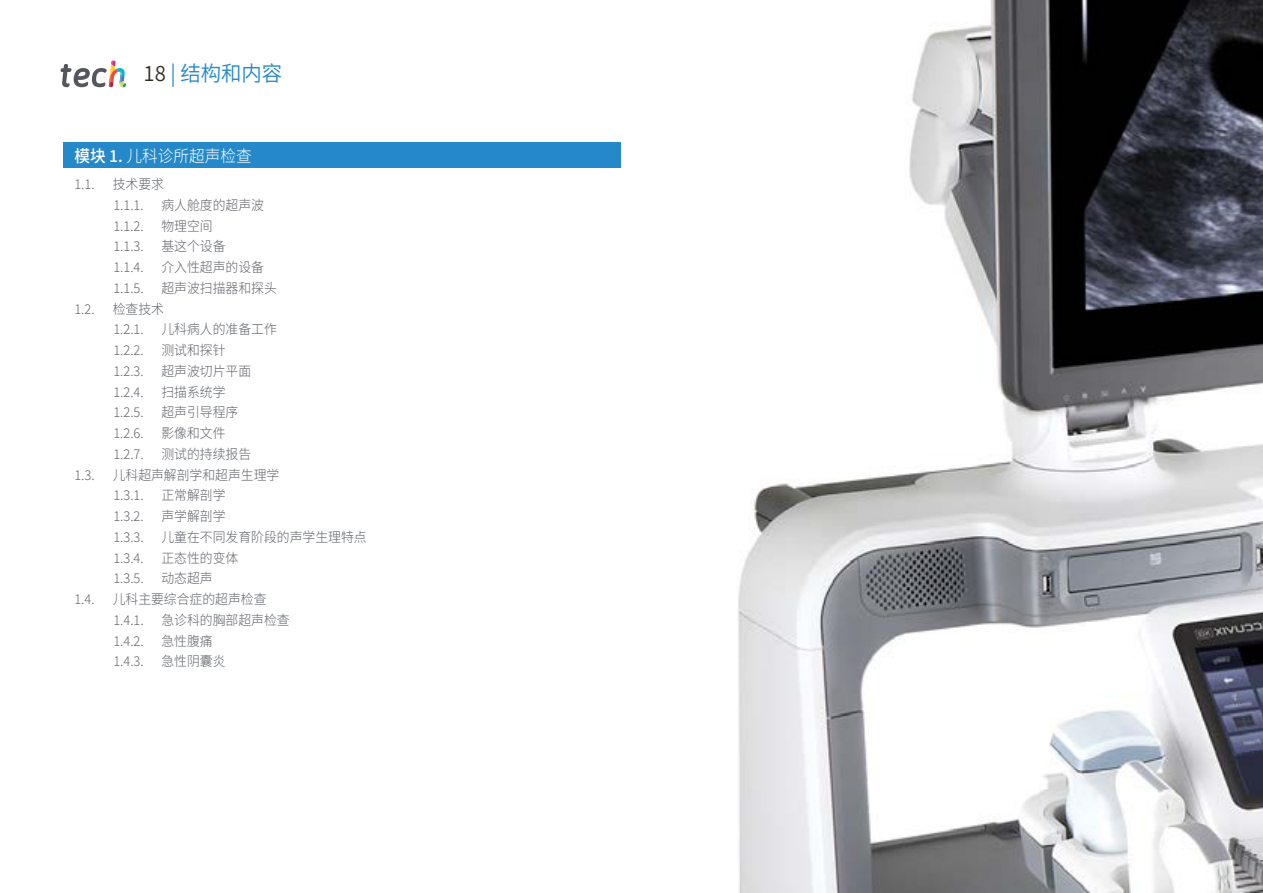
<style>
.page{position:relative;width:1263px;height:893px;background:#fff}
.page>*{position:absolute;margin:0;border:0;box-sizing:border-box;transform-origin:0 0}
.t1{font:21px "Source Han Sans CN";color:#2488c9}
.t2{font:300 16.5px "Source Han Sans CN";color:#fff;scale:.95 1}
.t3{font:300 13.5px/20.7px "Source Han Sans CN";color:#61646a;scale:.95 1}
.s1{color:#312e20}
.s2{font-weight:500}
</style>
<div class="page">
<div style="left:63px;top:142px;width:558px;height:26px;background:#2488c9"></div>
<img style="left:738px;top:0;width:525px;height:893px">
<svg style="left:61px;top:61px;width:65px;height:27px"></svg>
<h1 class="t1" style="left:144px;top:61px;width:140px"><span class="s1">18</span> | 结构和内容</h1>
<p class="t2" style="left:74px;top:147px;width:188px"><span class="s2">模块 1.</span> 儿科诊所超声检查</p>
<p class="t3" style="left:74px;top:174px;width:23px">1.1.</p>
<p class="t3" style="left:113px;top:174px;width:55px">技术要求<br>1.1.1.</p>
<p class="t3" style="left:161px;top:195px;width:109px">病人舱度的超声波</p>
<p class="t3" style="left:113px;top:216px;width:33px">1.1.2.</p>
<p class="t3" style="left:161px;top:216px;width:55px">物理空间</p>
<p class="t3" style="left:113px;top:236px;width:33px">1.1.3.</p>
<p class="t3" style="left:161px;top:236px;width:69px">基这个设备</p>
<p class="t3" style="left:113px;top:257px;width:33px">1.1.4.</p>
<p class="t3" style="left:161px;top:257px;width:109px">介入性超声的设备</p>
<p class="t3" style="left:113px;top:278px;width:33px">1.1.5.</p>
<p class="t3" style="left:161px;top:278px;width:123px">超声波扫描器和探头</p>
<p class="t3" style="left:74px;top:299px;width:23px">1.2.</p>
<p class="t3" style="left:113px;top:299px;width:55px">检查技术<br>1.2.1.</p>
<p class="t3" style="left:161px;top:319px;width:123px">儿科病人的准备工作</p>
<p class="t3" style="left:113px;top:340px;width:33px">1.2.2.</p>
<p class="t3" style="left:161px;top:340px;width:69px">测试和探针</p>
<p class="t3" style="left:113px;top:361px;width:33px">1.2.3.</p>
<p class="t3" style="left:161px;top:361px;width:96px">超声波切片平面</p>
<p class="t3" style="left:113px;top:382px;width:33px">1.2.4.</p>
<p class="t3" style="left:161px;top:382px;width:69px">扫描系统学</p>
<p class="t3" style="left:113px;top:402px;width:33px">1.2.5.</p>
<p class="t3" style="left:161px;top:402px;width:83px">超声引导程序</p>
<p class="t3" style="left:113px;top:423px;width:33px">1.2.6.</p>
<p class="t3" style="left:161px;top:423px;width:69px">影像和文件</p>
<p class="t3" style="left:113px;top:444px;width:33px">1.2.7.</p>
<p class="t3" style="left:161px;top:444px;width:96px">测试的持续报告</p>
<p class="t3" style="left:74px;top:465px;width:23px">1.3.</p>
<p class="t3" style="left:113px;top:465px;width:177px">儿科超声解剖学和超声生理学<br>1.3.1.</p>
<p class="t3" style="left:161px;top:485px;width:69px">正常解剖学</p>
<p class="t3" style="left:113px;top:506px;width:33px">1.3.2.</p>
<p class="t3" style="left:161px;top:506px;width:69px">声学解剖学</p>
<p class="t3" style="left:113px;top:527px;width:33px">1.3.3.</p>
<p class="t3" style="left:161px;top:527px;width:217px">儿童在不同发育阶段的声学生理特点</p>
<p class="t3" style="left:113px;top:548px;width:33px">1.3.4.</p>
<p class="t3" style="left:161px;top:548px;width:83px">正态性的变体</p>
<p class="t3" style="left:113px;top:568px;width:33px">1.3.5.</p>
<p class="t3" style="left:161px;top:568px;width:55px">动态超声</p>
<p class="t3" style="left:74px;top:589px;width:23px">1.4.</p>
<p class="t3" style="left:113px;top:589px;width:163px">儿科主要综合症的超声检查<br>1.4.1.</p>
<p class="t3" style="left:161px;top:610px;width:137px">急诊科的胸部超声检查</p>
<p class="t3" style="left:113px;top:631px;width:33px">1.4.2.</p>
<p class="t3" style="left:161px;top:631px;width:55px">急性腹痛</p>
<p class="t3" style="left:113px;top:651px;width:33px">1.4.3.</p>
<p class="t3" style="left:161px;top:651px;width:69px">急性阴囊炎</p>
</div>
